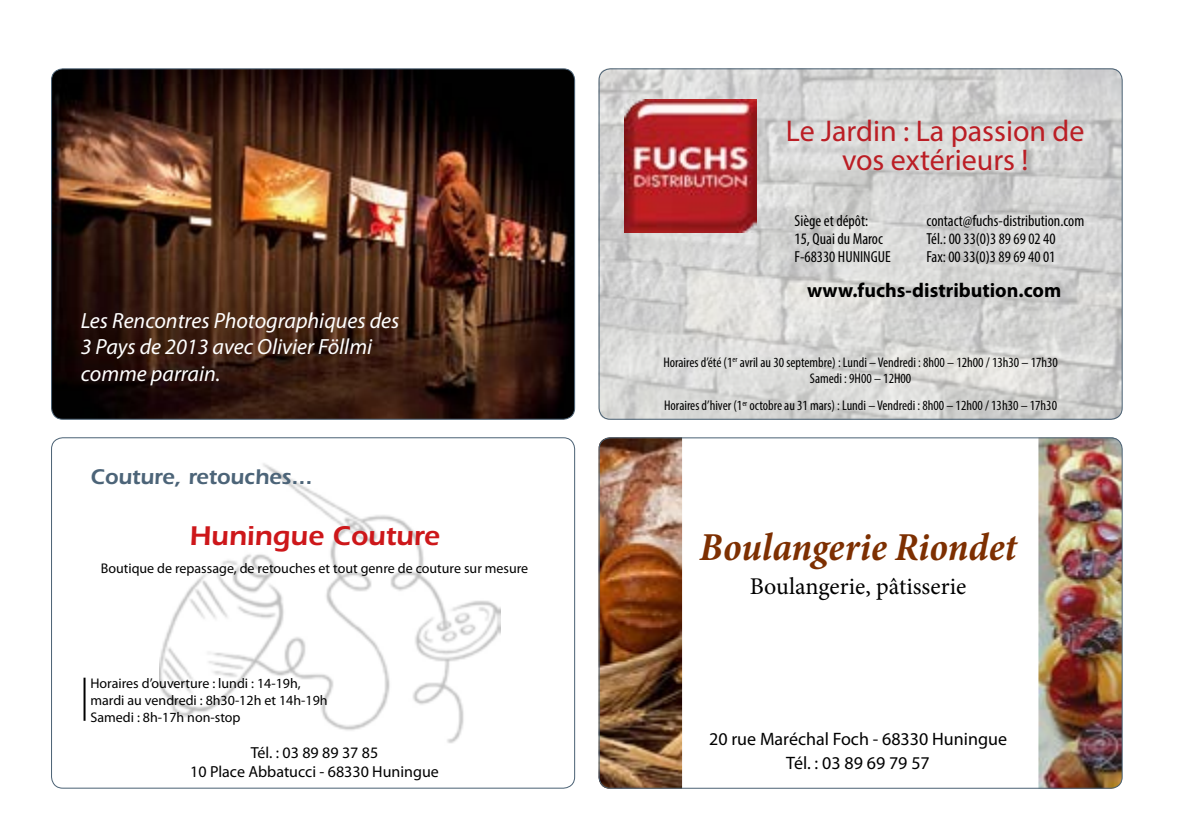
<style>
.page{position:relative;width:1191px;height:840px;background:#fff}
.page>*{position:absolute;margin:0;border:0;box-sizing:border-box;transform-origin:0 0}
.t1{font:italic 700 condensed 40px "Minion Pro";letter-spacing:.005em;color:#7d2f01}
.t2{font:30px/29.4px "Myriad Pro";color:#bb1e25;text-align:center}
.t3{font:600 28px "ITC Eras Std";color:#cd171a}
.t4{font:24px "Minion Pro";color:#000}
.t5{font:italic 22px/26.4px "Myriad Pro";color:#fff}
.t6{font:600 22px "ITC Eras Std";color:#4c6478}
.t7{font:700 20px "Myriad Pro";color:#000}
.t8{font:18px/24px "Myriad Pro";color:#000;text-align:center}
.t9{font:condensed 16px/18px "Myriad Pro";color:#000}
.t10{font:16px/19.2px "Myriad Pro";color:#000;text-align:center}
.t11{font:condensed 14px/16px "Myriad Pro";color:#000;text-align:center}
.t12{font:14px/16.8px "Myriad Pro";color:#000}
</style>
<div class="page">
<img style="left:599px;top:68px;width:523px;height:352px">
<img style="left:625px;top:99px;width:132px;height:133px">
<img style="left:52px;top:69px;width:522px;height:350px">
<img style="left:160px;top:463px;width:340px;height:280px">
<hr style="left:84px;top:677px;width:2px;height:43px;background:#000">
<img style="left:599px;top:439px;width:83px;height:349px">
<img style="left:1038px;top:437px;width:84px;height:351px">
<h3 class="t5" style="left:81px;top:306px;width:320px">Les Rencontres Photographiques des<br>3 Pays de 2013 avec Olivier Föllmi comme parrain.</h3>
<h3 class="t6" style="left:90px;top:463px;width:223px">Couture, retouches...</h3>
<h3 class="t3" style="left:189px;top:519px;width:252px">Huningue Couture</h3>
<p class="t12" style="left:101px;top:560px;width:429px">Boutique de repassage, de retouches et tout genre de couture sur mesure</p>
<p class="t12" style="left:90px;top:674px;width:239px">Horaires d’ouverture : lundi : 14-19h, mardi au vendredi : 8h30-12h et 14h-19h<br>Samedi : 8h-17h non-stop</p>
<p class="t10" style="left:190px;top:742px;width:250px">Tél. : 03 89 89 37 85<br>10 Place Abbatucci - 68330 Huningue</p>
<h2 class="t2" style="left:786px;top:115px;width:300px">Le Jardin : La passion de vos extérieurs !</h2>
<p class="t9" style="left:926px;top:211px;width:159px">contact@fuchs-distribution.com<br>Tél.: 00 33(0)3 89 69 02 40<br>Fax: 00 33(0)3 89 69 40 01</p>
<p class="t9" style="left:794px;top:211px;width:98px">Siège et dépôt:<br>15, Quai du Maroc<br>F-68330 HUNINGUE</p>
<h3 class="t7" style="left:807px;top:276px;width:256px">www.fuchs-distribution.com</h3>
<p class="t11" style="left:663px;top:354px;width:396px">Horaires d’été (1<sup>er</sup> avril au 30 septembre) : Lundi – Vendredi : 8h00 – 12h00 / 13h30 – 17h30<br>Samedi : 9H00 – 12H00</p>
<p class="t11" style="left:664px;top:397px;width:394px">Horaires d’hiver (1<sup>er</sup> octobre au 31 mars) : Lundi – Vendredi : 8h00 – 12h00 / 13h30 – 17h30</p>
<h1 class="t1" style="left:699px;top:519px;width:319px">Boulangerie Riondet</h1>
<h3 class="t4" style="left:749px;top:569px;width:218px">Boulangerie, pâtisserie</h3>
<p class="t8" style="left:709px;top:726px;width:299px">20 rue Maréchal Foch - 68330 Huningue<br>Tél. : 03 89 69 79 57</p>
</div>
